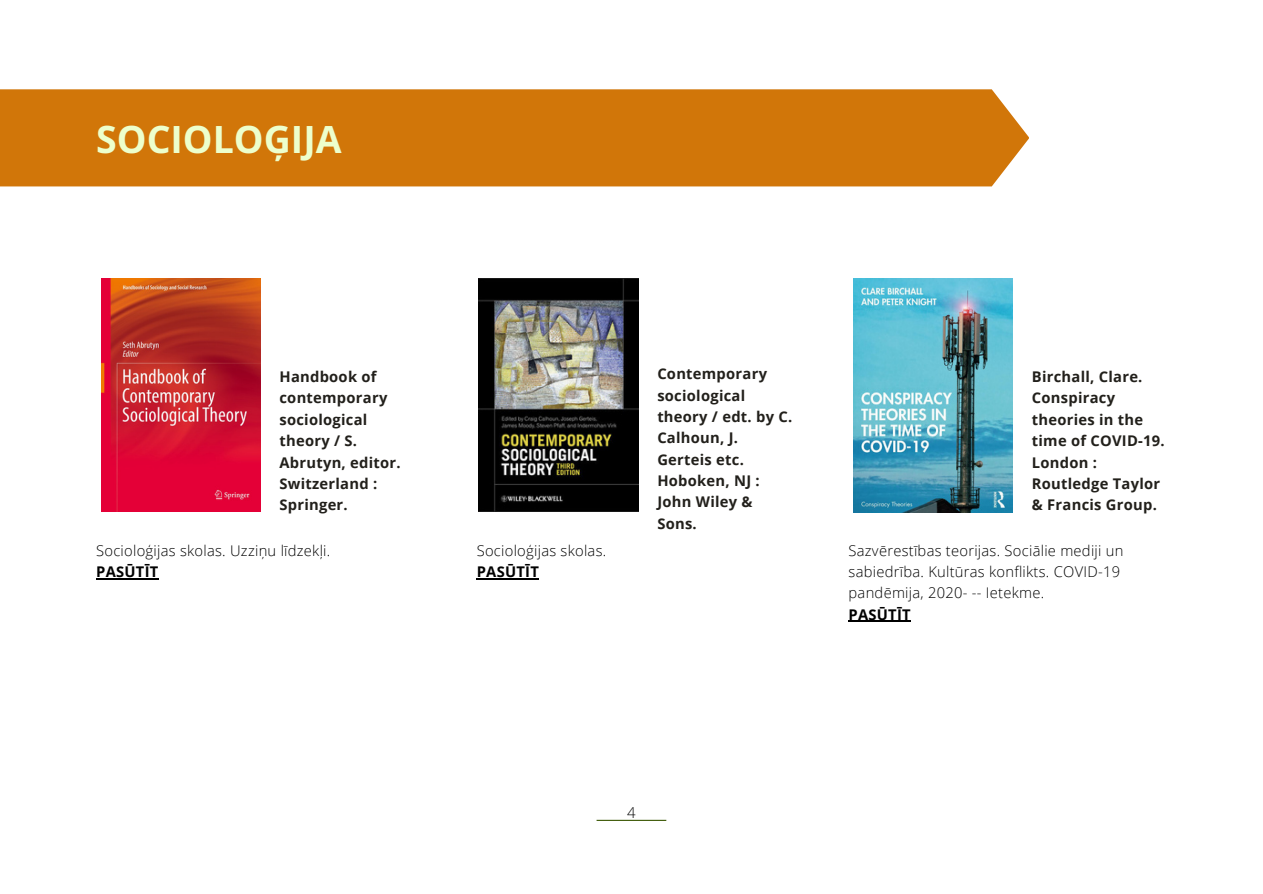
<style>
.page{position:relative;width:1263px;height:894px;background:#fff}
.page>*{position:absolute;margin:0;border:0;box-sizing:border-box;transform-origin:0 0}
.t1{font:700 37.5px "Open Sans";color:#edffcc}
.t2{font:300 15px "Open Sans";color:#000}
.t3{font:700 14.7px/21.3px "Open Sans";letter-spacing:.02em;color:#22201b}
.t4{font:300 14.7px/21.3px "Open Sans";letter-spacing:.02em;color:#000}
.t5{font:700 14.7px "Open Sans";letter-spacing:.02em;color:#000}
</style>
<div class="page">
<hr style="left:597px;top:819px;width:69px;height:1px;background:#3b5704">
<div style="left:0;top:89px;width:1029px;height:97px;background:#d17609"></div>
<img style="left:101px;top:278px;width:160px;height:233px">
<hr style="left:96px;top:578px;width:63px;height:1px;background:#000">
<img style="left:479px;top:278px;width:160px;height:233px">
<hr style="left:477px;top:578px;width:62px;height:1px;background:#000">
<img style="left:854px;top:278px;width:159px;height:234px">
<hr style="left:849px;top:620px;width:62px;height:1px;background:#000">
<p class="t1" style="left:96px;top:112px;width:247px">SOCIOLOĢIJA</p>
<p class="t3" style="left:279px;top:365px;width:123px">Handbook of contemporary sociological theory / S.<br>Abrutyn, editor.<br>Switzerland :<br>Springer.</p>
<p class="t3" style="left:657px;top:362px;width:137px">Contemporary sociological theory / edt. by C.<br>Calhoun, J.<br>Gerteis etc.<br>Hoboken, NJ :<br>John Wiley &amp;<br>Sons.</p>
<p class="t4" style="left:477px;top:539px;width:131px">Socioloģijas skolas.</p>
<p class="t5" style="left:477px;top:561px;width:64px">PASŪTĪT</p>
<p class="t4" style="left:96px;top:539px;width:236px">Socioloģijas skolas. Uzziņu līdzekļi.</p>
<p class="t5" style="left:96px;top:561px;width:64px">PASŪTĪT</p>
<p class="t3" style="left:1032px;top:365px;width:134px">Birchall, Clare.<br>Conspiracy theories in the time of COVID-19.<br>London :<br>Routledge Taylor &amp; Francis Group.</p>
<p class="t4" style="left:849px;top:539px;width:276px">Sazvērestības teorijas. Sociālie mediji un sabiedrība. Kultūras konflikts. COVID-19 pandēmija, 2020- -- Ietekme.</p>
<p class="t5" style="left:849px;top:603px;width:64px">PASŪTĪT</p>
<p class="t2" style="left:627px;top:801px;width:10px">4</p>
</div>
